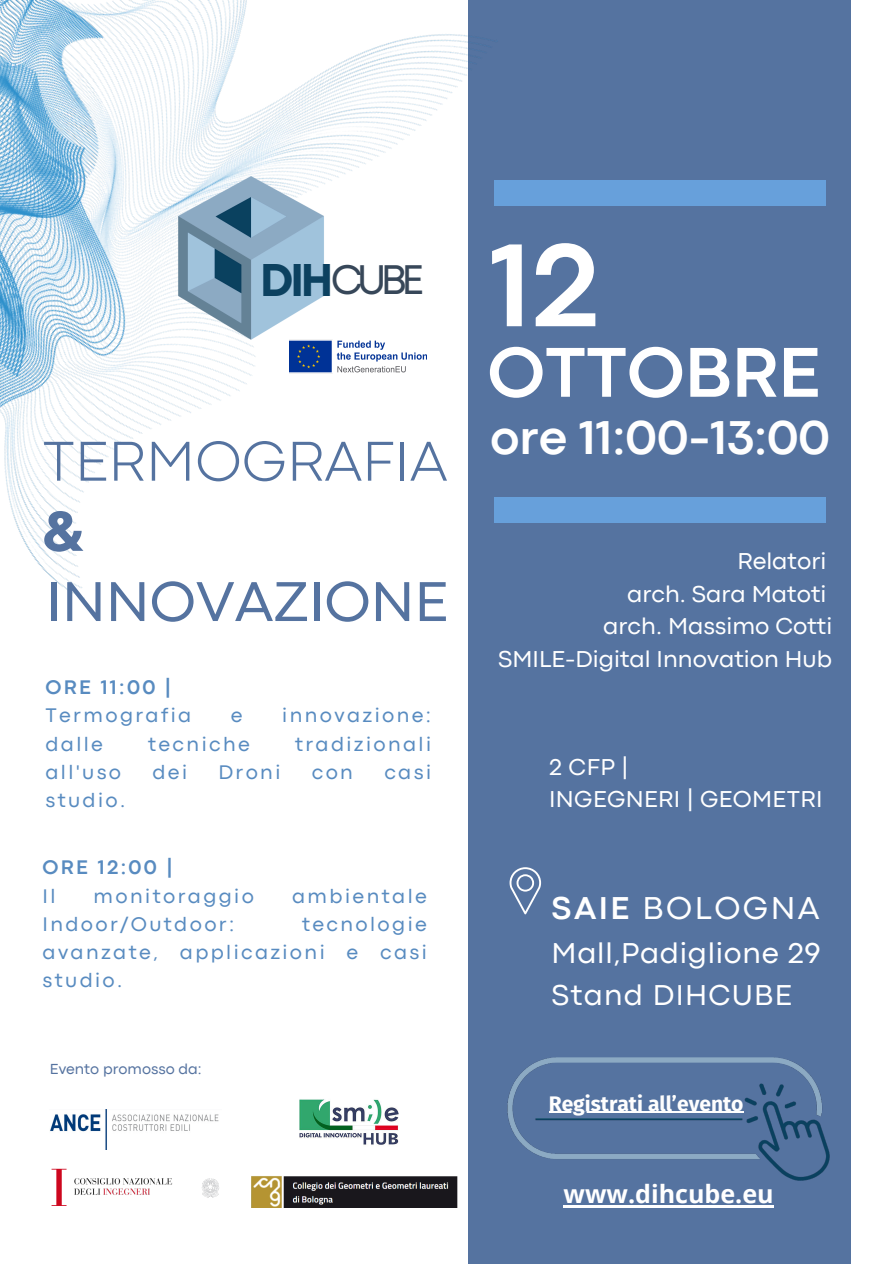
<style>
.page{position:relative;width:894px;height:1264px;background:#fff}
.page>*{position:absolute;margin:0;border:0;box-sizing:border-box;transform-origin:0 0}
.t1{font:700 123px "Codec Pro";color:#fff}
.t2{font:700 73.5px "Codec Pro";color:#fff}
.t3{font:58.5px "Codec Pro";color:#5573a0}
.t4{font:300 58.5px "Codec Pro";color:#5573a0}
.t5{font:800 58.5px "Codec Pro";color:#5573a0}
.t6{font:700 49.5px "Codec Pro";color:#fefefe}
.t7{font:41.1px "Mont";color:#374759}
.t8{font:33px "Codec Pro";letter-spacing:.075em;color:#fff}
.t9{font:30px/41.7px "Codec Pro";letter-spacing:.025em;color:#fff}
.t10{font:700 25.05px "Open Sans";color:#fff}
.t11{font:24px/32.7px "Codec Pro";color:#fff}
.t12{font:700 21px "Fira Sans";color:#fefefe}
.t13{font:20.55px/28.2px "Codec Pro";letter-spacing:.115em;color:#588bc0;text-align:justify}
.t14{font:700 20.55px "Codec Pro";letter-spacing:.115em;color:#588bc0}
.t15{font:15.15px "Codec Pro";color:#5573a0}
.s1{font-weight:700;font-size:45.75px;color:#0c4160}
.s2{color:#fff}
.s3{font-weight:700}
</style>
<div class="page">
<div style="left:468px;top:0;width:382px;height:1263px;background:#5573a0"></div>
<img style="left:0;top:0;width:571px;height:599px">
<img style="left:50px;top:1109px;width:169px;height:40px">
<img style="left:251px;top:1176px;width:206px;height:31px">
<svg style="left:52px;top:1168px;width:15px;height:37px"></svg>
<img style="left:74px;top:1178px;width:99px;height:17px">
<img style="left:202px;top:1178px;width:17px;height:20px">
<img style="left:299px;top:1099px;width:99px;height:46px">
<div style="left:493px;top:180px;width:332px;height:26px;background:#67a0db"></div>
<div style="left:493px;top:497px;width:332px;height:25px;background:#67a0db"></div>
<img style="left:289px;top:339px;width:137px;height:36px">
<img style="left:147px;top:145px;width:207px;height:225px">
<img style="left:507px;top:1057px;width:323px;height:124px">
<svg style="left:509px;top:867px;width:32px;height:47px"></svg>
<hr style="left:563px;top:1205px;width:210px;height:2px;background:#fff">
<hr style="left:548px;top:1111px;width:195px;height:1px;background:#fefefe">
<h3 class="t7" style="left:260px;top:264px;width:166px"><span class="s1">DIH</span>CUBE</h3>
<h1 class="t4" style="left:43px;top:440px;width:406px">TERMOGRAFIA</h1>
<p class="t5" style="left:43px;top:510px;width:44px">&amp;</p>
<p class="t3" style="left:46px;top:581px;width:403px">INNOVAZIONE</p>
<p class="t14" style="left:45px;top:680px;width:127px">ORE 11:00 |</p>
<h2 class="t13" style="left:45px;top:703px;width:147px">Termografia</h2>
<h2 class="t13" style="left:231px;top:703px;width:13px">e</h2>
<h2 class="t13" style="left:282px;top:703px;width:150px">innovazione:</h2>
<h2 class="t13" style="left:45px;top:731px;width:59px">dalle</h2>
<h2 class="t13" style="left:148px;top:731px;width:103px">tecniche</h2>
<h2 class="t13" style="left:295px;top:731px;width:137px">tradizionali</h2>
<h5 class="t13" style="left:45px;top:759px;width:77px">all'uso</h5>
<h5 class="t13" style="left:152px;top:759px;width:36px">dei</h5>
<h5 class="t13" style="left:218px;top:759px;width:64px">Droni</h5>
<h5 class="t13" style="left:312px;top:759px;width:43px">con</h5>
<h5 class="t13" style="left:384px;top:759px;width:48px">casi</h5>
<h5 class="t13" style="left:45px;top:787px;width:81px">studio.</h5>
<h3 class="t14" style="left:43px;top:860px;width:131px">ORE 12:00 |</h3>
<p class="t13" style="left:43px;top:883px;width:14px">Il</p>
<p class="t13" style="left:94px;top:883px;width:162px">monitoraggio</p>
<p class="t13" style="left:292px;top:883px;width:136px">ambientale</p>
<p class="t13" style="left:43px;top:911px;width:193px">Indoor/Outdoor:</p>
<p class="t13" style="left:43px;top:911px;width:385px;text-indent:259px">tecnologie avanzate, applicazioni e casi studio.</p>
<p class="t15" style="left:50px;top:1063px;width:153px">Evento promosso da:</p>
<p class="t1" style="left:490px;top:242px;width:111px">12</p>
<p class="t2" style="left:487px;top:346px;width:334px">OTTOBRE</p>
<p class="t6" style="left:490px;top:420px;width:341px"><span class="s2">ore</span> 11:00-13:00</p>
<p class="t11" style="left:737px;top:546px;width:90px">Relatori</p>
<p class="t11" style="left:627px;top:579px;width:201px">arch. Sara Matoti</p>
<p class="t11" style="left:603px;top:611px;width:230px">arch. Massimo Cotti</p>
<p class="t11" style="left:498px;top:644px;width:335px">SMILE-Digital Innovation Hub</p>
<h4 class="t11" style="left:549px;top:752px;width:275px">2 CFP |<br>INGEGNERI | GEOMETRI</h4>
<h6 class="t8" style="left:551px;top:896px;width:269px"><span class="s3">SAIE</span> BOLOGNA</h6>
<h6 class="t9" style="left:551px;top:934px;width:271px">Mall,Padiglione 29<br>Stand DIHCUBE</h6>
<p class="t12" style="left:548px;top:1090px;width:196px">Registrati all’evento</p>
<p class="t10" style="left:563px;top:1176px;width:211px">www.dihcube.eu</p>
</div>
